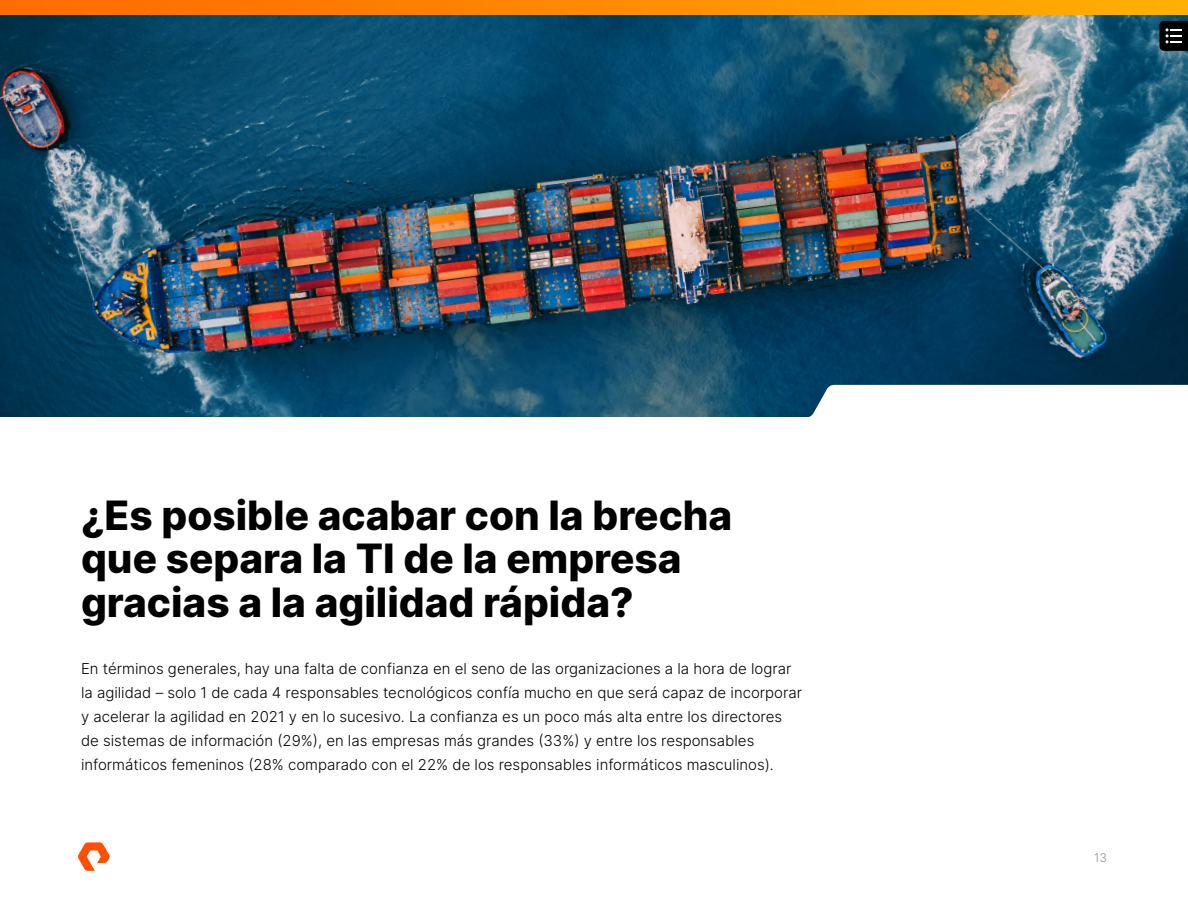
<style>
.page{position:relative;width:1188px;height:918px;background:#fff}
.page>*{position:absolute;margin:0;border:0;box-sizing:border-box;transform-origin:0 0}
.t1{font:800 40.5px/43.5px "Inter";color:#000}
.t2{font:300 15px/24px "Inter";color:#000}
.t3{font:300 12px "Inter";color:#919191}
</style>
<div class="page">
<svg style="left:78px;top:842px;width:32px;height:29px"></svg>
<img style="left:0;top:0;width:1188px;height:15px">
<img style="left:0;top:15px;width:1188px;height:370px">
<svg style="left:0;top:385px;width:833px;height:32px"></svg>
<svg style="left:1160px;top:21px;width:28px;height:30px"></svg>
<h1 class="t1" style="left:81px;top:492px;width:653px">¿Es posible acabar con la brecha que separa la TI de la empresa gracias a la agilidad rápida?</h1>
<p class="t2" style="left:81px;top:657px;width:723px">En términos generales, hay una falta de confianza en el seno de las organizaciones a la hora de lograr la agilidad – solo 1 de cada 4 responsables tecnológicos confía mucho en que será capaz de incorporar y acelerar la agilidad en 2021 y en lo sucesivo. La confianza es un poco más alta entre los directores de sistemas de información (29%), en las empresas más grandes (33%) y entre los responsables informáticos femeninos (28% comparado con el 22% de los responsables informáticos masculinos).</p>
<p class="t3" style="left:1094px;top:850px;width:14px">13</p>
</div>
